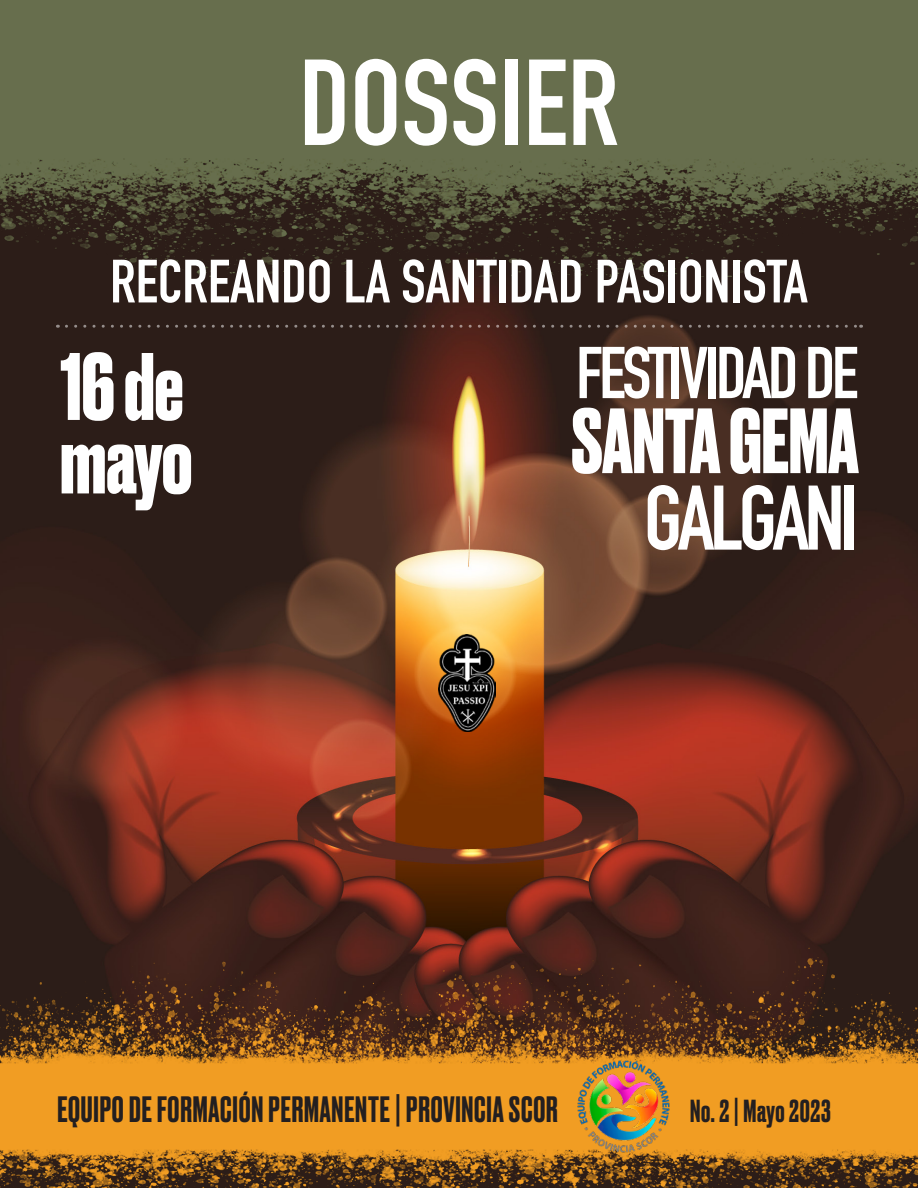
<style>
.page{position:relative;width:918px;height:1188px;background:#fff}
.page>*{position:absolute;margin:0;border:0;box-sizing:border-box;transform-origin:0 0}
.t1{font:700 120px "DIN Condensed";color:#fff}
.t2{font:700 90px "Druk";color:#fff}
.t3{font:700 90px "DIN Condensed";letter-spacing:-.05em;color:#fff}
.t4{font:700 87px "Druk";color:#fff}
.t5{font:700 72px "DIN Condensed";letter-spacing:-.05em;color:#fff}
.t6{font:700 60px "DIN Condensed";color:#fff}
.t7{font:500 34.5px "Druk";letter-spacing:.025em;color:#231f20}
.t8{font:500 30px "Druk";letter-spacing:.025em;color:#231f20}
</style>
<div class="page">
<img style="left:0;top:276px;width:918px;height:912px">
<img style="left:1px;top:1101px;width:917px;height:87px">
<img style="left:0;top:947px;width:918px;height:154px">
<img style="left:0;top:0;width:918px;height:276px">
<img style="left:563px;top:1049px;width:120px;height:111px">
<img style="left:438px;top:635px;width:58px;height:96px">
<svg style="left:66px;top:325px;width:796px;height:3px;background:#4b3934"></svg>
<p class="t1" style="left:299px;top:22px;width:321px">DOSSIER</p>
<p class="t6" style="left:110px;top:241px;width:699px">RECREANDO LA SANTIDAD PASIONISTA</p>
<p class="t2" style="left:60px;top:325px;width:125px">16 de</p>
<p class="t2" style="left:60px;top:399px;width:134px">mayo</p>
<p class="t5" style="left:576px;top:324px;width:284px">FESTIVIDAD DE</p>
<p class="t4" style="left:572px;top:381px;width:288px">SANTA GEMA</p>
<p class="t3" style="left:644px;top:458px;width:216px">GALGANI</p>
<p class="t7" style="left:57px;top:1085px;width:502px">EQUIPO DE FORMACIÓN PERMANENTE | PROVINCIA SCOR</p>
<p class="t8" style="left:690px;top:1090px;width:142px">No. 2 | Mayo 2023</p>
</div>
